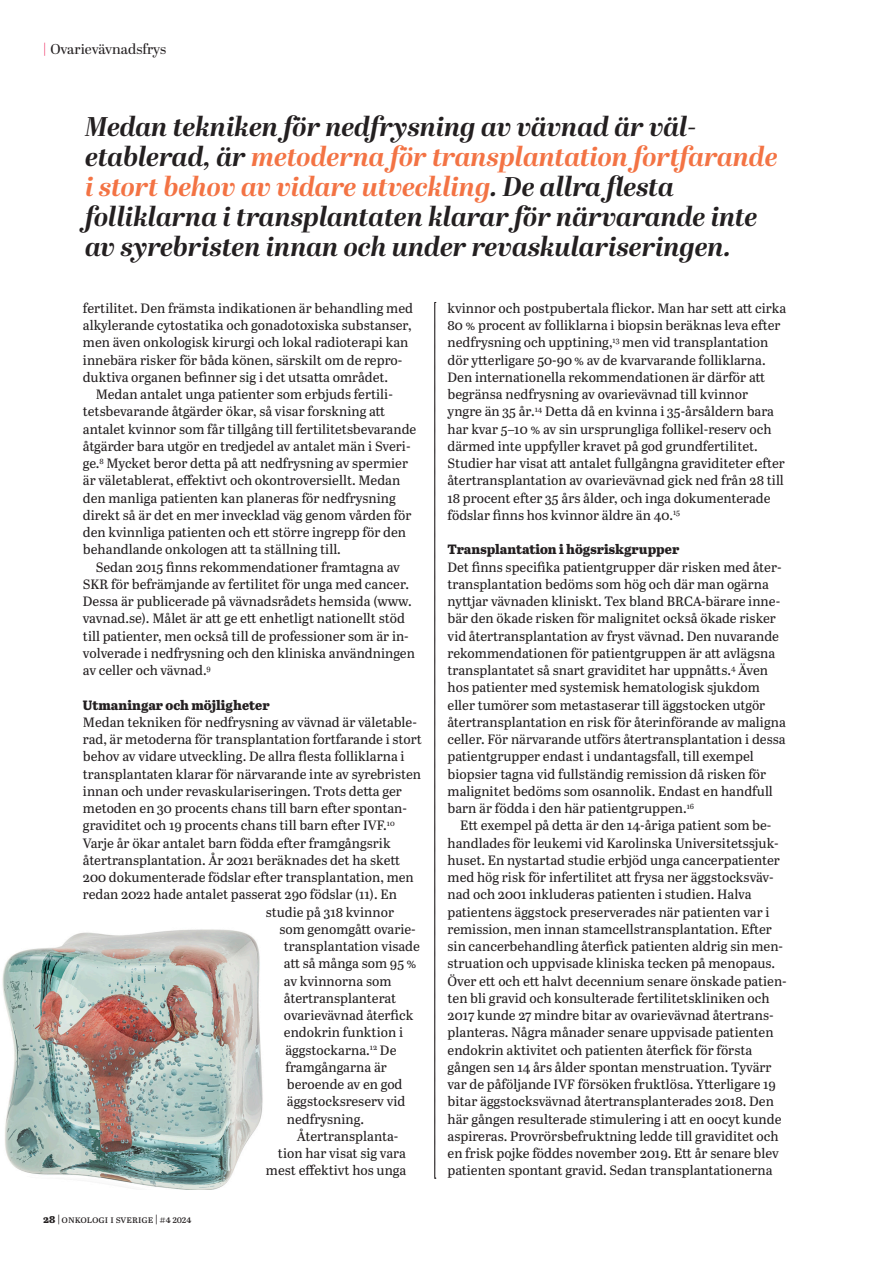
<style>
.page{position:relative;width:893px;height:1263px;background:#fff}
.page>*{position:absolute;margin:0;border:0;box-sizing:border-box;transform-origin:0 0}
.t1{font:italic 700 27px/30px "Abril Display";color:#231f20}
.t2{font:14.25px "Abril Display";color:#231f20}
.t3{font:13.5px/17.2px "Abril Text";color:#231f20}
.t4{font:800 13.5px "Abril Text";color:#231f20}
.t5{font:10.5px "Abril Text";color:#231f20}
.s1{color:#ee2a5e}
.s2{color:#f37344}
.s3{font-weight:800}
</style>
<div class="page">
<img style="left:2px;top:929px;width:261px;height:260px">
<svg style="left:435px;top:302px;width:1px;height:877px"></svg>
<p class="t2" style="left:43px;top:39px;width:125px"><span class="s1">|</span> Ovarievävnadsfrys</p>
<p class="t1" style="left:85px;top:113px;width:694px">Medan tekniken för nedfrysning av vävnad är väl&shy;etablerad, är <span class="s2">metoderna för transplantation fortfarande i stort behov av vidare utveckling</span>. De allra flesta folliklarna i transplantaten klarar för närvarande inte av syrebristen innan och under revaskulariseringen.</p>
<p class="t3" style="left:83px;top:299px;width:332px">fertilitet. Den främsta indikationen är behandling med alkylerande cytostatika och gonadotoxiska substanser, men även onkologisk kirurgi och lokal radioterapi kan innebära risker för båda könen, särskilt om de repro&shy;duktiva organen befinner sig i det utsatta området.</p>
<p class="t3" style="left:83px;top:385px;width:335px;text-indent:13px">Medan antalet unga patienter som erbjuds fertili&shy;tetsbevarande åtgärder ökar, så visar forskning att antalet kvinnor som får tillgång till fertilitetsbevarande åtgärder bara utgör en tredjedel av antalet män i Sveri&shy;ge.<sup>8</sup> Mycket beror detta på att nedfrysning av spermier är väletablerat, effektivt och okontroversiellt. Medan den manliga patienten kan planeras för nedfrysning direkt så är det en mer invecklad väg genom vården för den kvinnliga patienten och ett större ingrepp för den behandlande onkologen att ta ställning till.</p>
<p class="t3" style="left:83px;top:558px;width:334px;text-indent:13px">Sedan 2015 finns rekommendationer framtagna av SKR för befrämjande av fertilitet för unga med cancer.<br>Dessa är publicerade på vävnadsrådets hemsida (www. vavnad.se). Målet är att ge ett enhetligt nationellt stöd till patienter, men också till de professioner som är in&shy;volverade i nedfrysning och den kliniska användningen av celler och vävnad.<sup>9</sup></p>
<p class="t4" style="left:83px;top:695px;width:188px">Utmaningar och möjligheter</p>
<p class="t3" style="left:83px;top:713px;width:335px">Medan tekniken för nedfrysning av vävnad är väletable-</p>
<p class="t3" style="left:83px;top:730px;width:341px">rad, är metoderna för transplantation fortfarande i stort</p>
<p class="t3" style="left:83px;top:747px;width:323px">behov av vidare utveckling. De allra flesta folliklarna i</p>
<p class="t3" style="left:83px;top:765px;width:340px">transplantaten klarar för närvarande inte av syrebristen</p>
<p class="t3" style="left:83px;top:782px;width:320px">innan och under revaskulariseringen. Trots detta ger</p>
<p class="t3" style="left:83px;top:799px;width:326px">metoden en 30 procents chans till barn efter spontan-</p>
<p class="t3" style="left:83px;top:816px;width:313px">graviditet och 19 procents chans till barn efter IVF.<sup>10</sup></p>
<p class="t3" style="left:83px;top:834px;width:309px">Varje år ökar antalet barn födda efter framgångsrik</p>
<p class="t3" style="left:83px;top:851px;width:319px">återtransplantation. År 2021 beräknades det ha skett</p>
<p class="t3" style="left:83px;top:868px;width:332px">200 dokumenterade födslar efter transplantation, men</p>
<p class="t3" style="left:83px;top:885px;width:316px">redan 2022 hade antalet passerat 290 födslar (11). En</p>
<p class="t3" style="left:266px;top:903px;width:130px">studie på 318 kvinnor</p>
<p class="t3" style="left:279px;top:920px;width:138px">som genomgått ovarie-</p>
<p class="t3" style="left:284px;top:937px;width:137px">transplantation visade</p>
<p class="t3" style="left:284px;top:954px;width:134px">att så många som 95 %</p>
<p class="t3" style="left:284px;top:972px;width:109px">av kvinnorna som</p>
<p class="t3" style="left:284px;top:989px;width:114px">återtransplanterat</p>
<p class="t3" style="left:284px;top:1006px;width:131px">ovarievävnad återfick</p>
<p class="t3" style="left:284px;top:1023px;width:121px">endokrin funktion i</p>
<p class="t3" style="left:285px;top:1041px;width:113px">äggstockarna.<sup>12</sup> De</p>
<p class="t3" style="left:285px;top:1058px;width:103px">framgångarna är</p>
<p class="t3" style="left:287px;top:1075px;width:117px">beroende av en god</p>
<p class="t3" style="left:287px;top:1092px;width:120px">äggstocksreserv vid</p>
<p class="t3" style="left:287px;top:1110px;width:79px">nedfrysning.</p>
<p class="t3" style="left:297px;top:1127px;width:103px">Återtransplanta-</p>
<p class="t3" style="left:278px;top:1144px;width:130px">tion har visat sig vara</p>
<p class="t3" style="left:266px;top:1161px;width:142px">mest effektivt hos unga</p>
<p class="t5" style="left:43px;top:1212px;width:150px"><span class="s3">28</span> |onkologi i sverige | #4 2024</p>
<p class="t3" style="left:448px;top:299px;width:340px">kvinnor och postpubertala flickor. Man har sett att cirka 80 % procent av folliklarna i biopsin beräknas leva efter nedfrysning och upptining,<sup>13</sup> men vid transplantation dör ytterligare 50-90 % av de kvarvarande folliklarna.<br>Den internationella rekommendationen är därför att begränsa nedfrysning av ovarievävnad till kvinnor<br>yngre än 35 år.<sup>14</sup> Detta då en kvinna i 35-årsåldern bara har kvar 5–10 % av sin ursprungliga follikel-reserv och därmed inte uppfyller kravet på god grundfertilitet.<br>Studier har visat att antalet fullgångna graviditeter efter återtransplantation av ovarievävnad gick ned från 28 till 18 procent efter 35 års ålder, och inga dokumenterade födslar finns hos kvinnor äldre än 40.<sup>15</sup></p>
<p class="t4" style="left:448px;top:540px;width:233px">Transplantation i högsriskgrupper</p>
<p class="t3" style="left:448px;top:558px;width:340px">Det finns specifika patientgrupper där risken med åter&shy;transplantation bedöms som hög och där man ogärna nyttjar vävnaden kliniskt. Tex bland BRCA-bärare inne&shy;bär den ökade risken för malignitet också ökade risker vid återtransplantation av fryst vävnad. Den nuvarande rekommendationen för patientgruppen är att avlägsna transplantatet så snart graviditet har uppnåtts.<sup>4</sup> Även hos patienter med systemisk hematologisk sjukdom eller tumörer som metastaserar till äggstocken utgör återtransplantation en risk för återinförande av maligna celler. För närvarande utförs återtransplantation i dessa patientgrupper endast i undantagsfall, till exempel biopsier tagna vid fullständig remission då risken för malignitet bedöms som osannolik. Endast en handfull barn är födda i den här patientgruppen.<sup>16</sup></p>
<p class="t3" style="left:448px;top:816px;width:341px;text-indent:13px">Ett exempel på detta är den 14-åriga patient som be&shy;handlades för leukemi vid Karolinska Universitetssjuk&shy;huset. En nystartad studie erbjöd unga cancerpatienter med hög risk för infertilitet att frysa ner äggstocksväv&shy;nad och 2001 inkluderas patienten i studien. Halva patientens äggstock preserverades när patienten var i remission, men innan stamcellstransplantation. Efter sin cancerbehandling återfick patienten aldrig sin men&shy;struation och uppvisade kliniska tecken på menopaus.<br>Över ett och ett halvt decennium senare önskade patien&shy;ten bli gravid och konsulterade fertilitetskliniken och 2017 kunde 27 mindre bitar av ovarievävnad återtrans&shy;planteras. Några månader senare uppvisade patienten endokrin aktivitet och patienten återfick för första gången sen 14 års ålder spontan menstruation. Tyvärr var de påföljande IVF försöken fruktlösa. Ytterligare 19 bitar äggstocksvävnad återtransplanterades 2018. Den här gången resulterade stimulering i att en oocyt kunde aspireras. Provrörsbefruktning ledde till graviditet och en frisk pojke föddes november 2019. Ett år senare blev patienten spontant gravid. Sedan transplantationerna</p>
</div>
